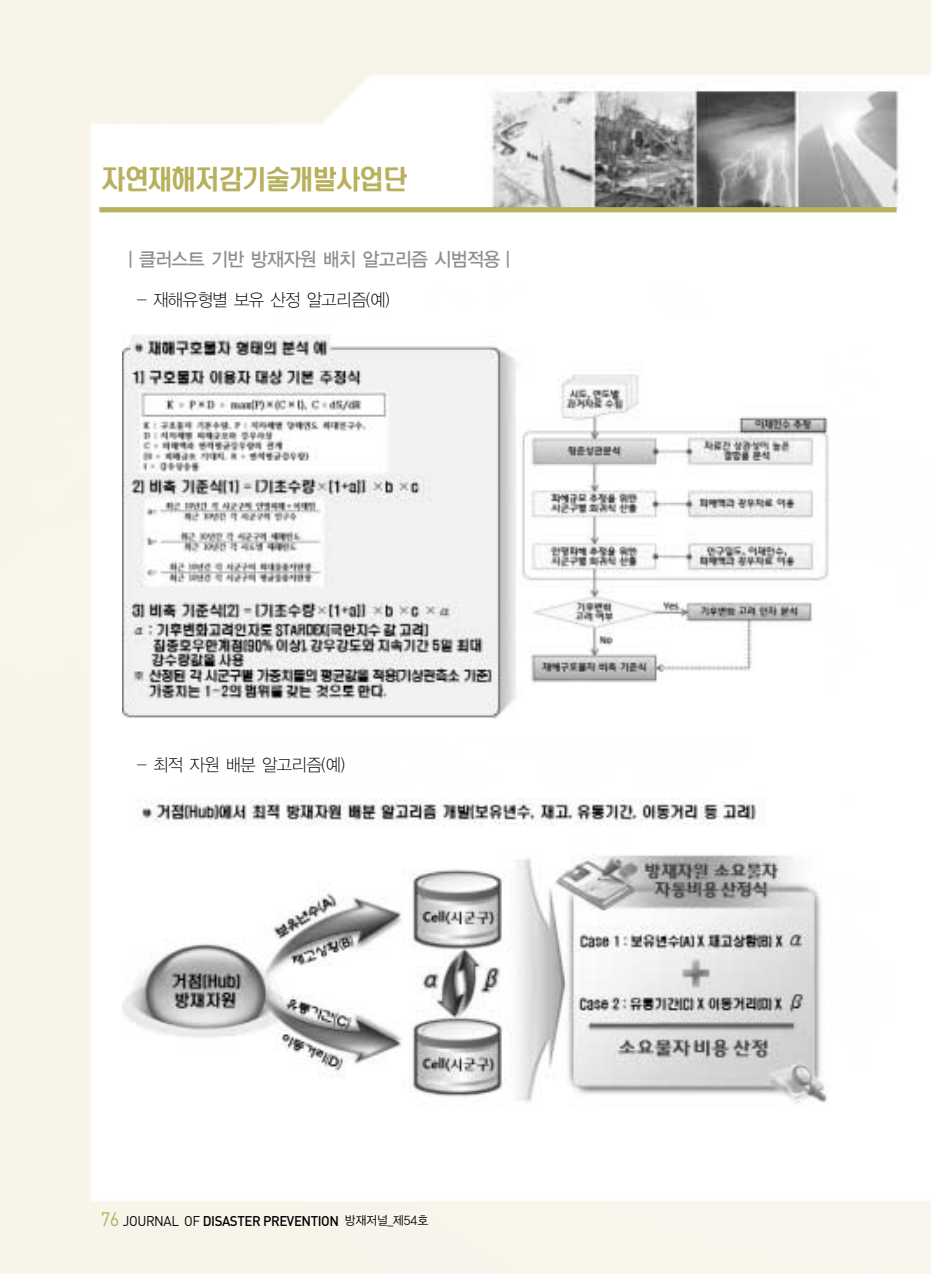
<style>
.page{position:relative;width:931px;height:1274px;background:#fff}
.page>*{position:absolute;margin:0;border:0;box-sizing:border-box;transform-origin:0 0}
.t1{font:500 26.25px "HY Head Line";letter-spacing:-.06em;color:#b7b05d;scale:.95 1}
.t2{font:19.25px "YGO13";letter-spacing:-.11em;color:#909090;scale:.95 1}
.t3{font:17.5px "YGO11";letter-spacing:-.105em;color:#000;scale:.95 1}
.t4{font:500 14px "DIN";letter-spacing:-.03em;color:#000;scale:.95 1}
.s1{font-weight:400;font-size:19.25px;color:#b7b05d}
.s2{font-weight:400}
.s3{font-family:"YGO12";font-weight:400;font-size:12.25px}
</style>
<div class="page">
<img style="left:485px;top:82px;width:420px;height:127px">
<div style="left:99px;top:207px;width:798px;height:5px;background:#b7b05d"></div>
<img style="left:123px;top:334px;width:706px;height:385px">
<img style="left:123px;top:799px;width:704px;height:306px">
<h1 class="t1" style="left:101px;top:168px;width:324px">자연재해저감기술개발사업단</h1>
<h2 class="t2" style="left:122px;top:251px;width:418px">｜클러스트 기반 방재자원 배치 알고리즘 시범적용｜</h2>
<p class="t3" style="left:136px;top:291px;width:268px">- 재해유형별 보유 산정 알고리즘(예)</p>
<p class="t3" style="left:136px;top:757px;width:221px">- 최적 자원 배분 알고리즘(예)</p>
<p class="t4" style="left:101px;top:1216px;width:346px"><span class="s1">76</span> <span class="s2">JOURNAL OF</span> DISASTER PREVENTION <span class="s3">방재저널_제54호</span></p>
</div>
